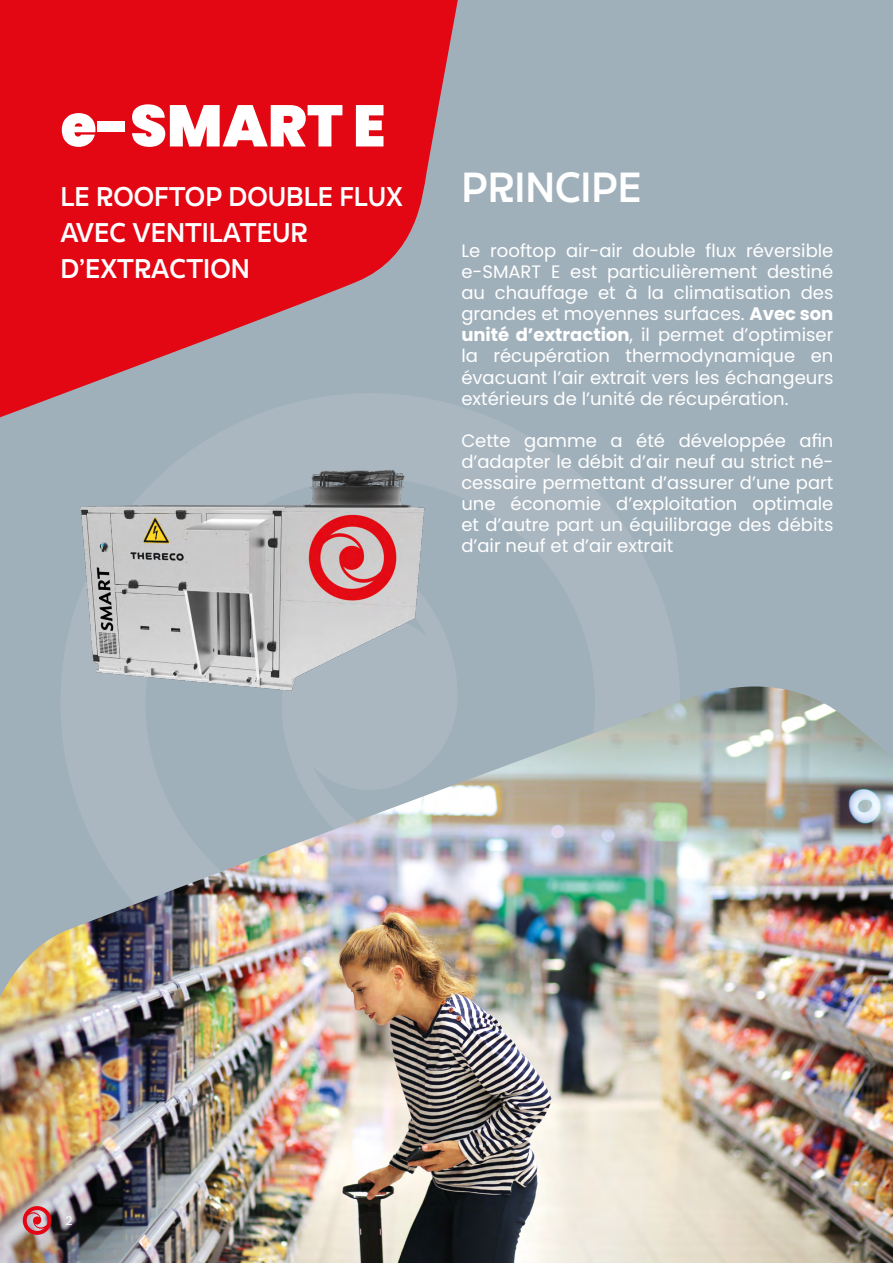
<style>
.page{position:relative;width:893px;height:1263px;background:#a0b0bb}
.page>*{position:absolute;margin:0;border:0;box-sizing:border-box;transform-origin:0 0}
.t1{font:900 58.5px "Poppins";color:#fff}
.t2{font:600 42px "DX Rigraf";color:#fff}
.t3{font:600 27px/36px "DX Rigraf";color:#fff}
.t4{font:18px/21px "Poppins";color:#fff;text-align:justify}
.t5{font:12px "Poppins";color:#fff}
.s1{font-weight:700}
</style>
<div class="page">
<svg style="left:0;top:0;width:458px;height:418px;fill:#e30613"></svg>
<svg style="left:60px;top:393px;width:398px;height:25px"></svg>
<img style="left:0;top:686px;width:893px;height:577px">
<img style="left:49px;top:470px;width:383px;height:249px">
<svg style="left:23px;top:1206px;width:33px;height:29px"></svg>
<h1 class="t1" style="left:61px;top:92px;width:326px">e-SMART E</h1>
<h3 class="t3" style="left:61px;top:179px;width:344px">LE ROOFTOP DOUBLE FLUX<br>AVEC VENTILATEUR<br>D’EXTRACTION</h3>
<h2 class="t2" style="left:461px;top:158px;width:182px">PRINCIPE</h2>
<p class="t4" style="left:461px;top:241px;width:374px">Le rooftop air-air double flux réversible e-SMART E est particulièrement destiné au chauffage et à la climatisation des grandes et moyennes surfaces. <span class="s1">Avec son unité d’extraction</span>, il permet d’optimiser la récupération thermodynamique en évacuant l’air extrait vers les échangeurs extérieurs de l’unité de récupération.</p>
<p class="t4" style="left:461px;top:430px;width:374px">Cette gamme a été développée afin d’adapter le débit d’air neuf au strict né&shy;cessaire permettant d’assurer d’une part une économie d’exploitation optimale et d’autre part un équilibrage des débits d’air neuf et d’air extrait</p>
<p class="t5" style="left:70px;top:1213px;width:8px">2</p>
<p class="t5" style="left:65px;top:1213px;width:8px">2</p>
</div>
